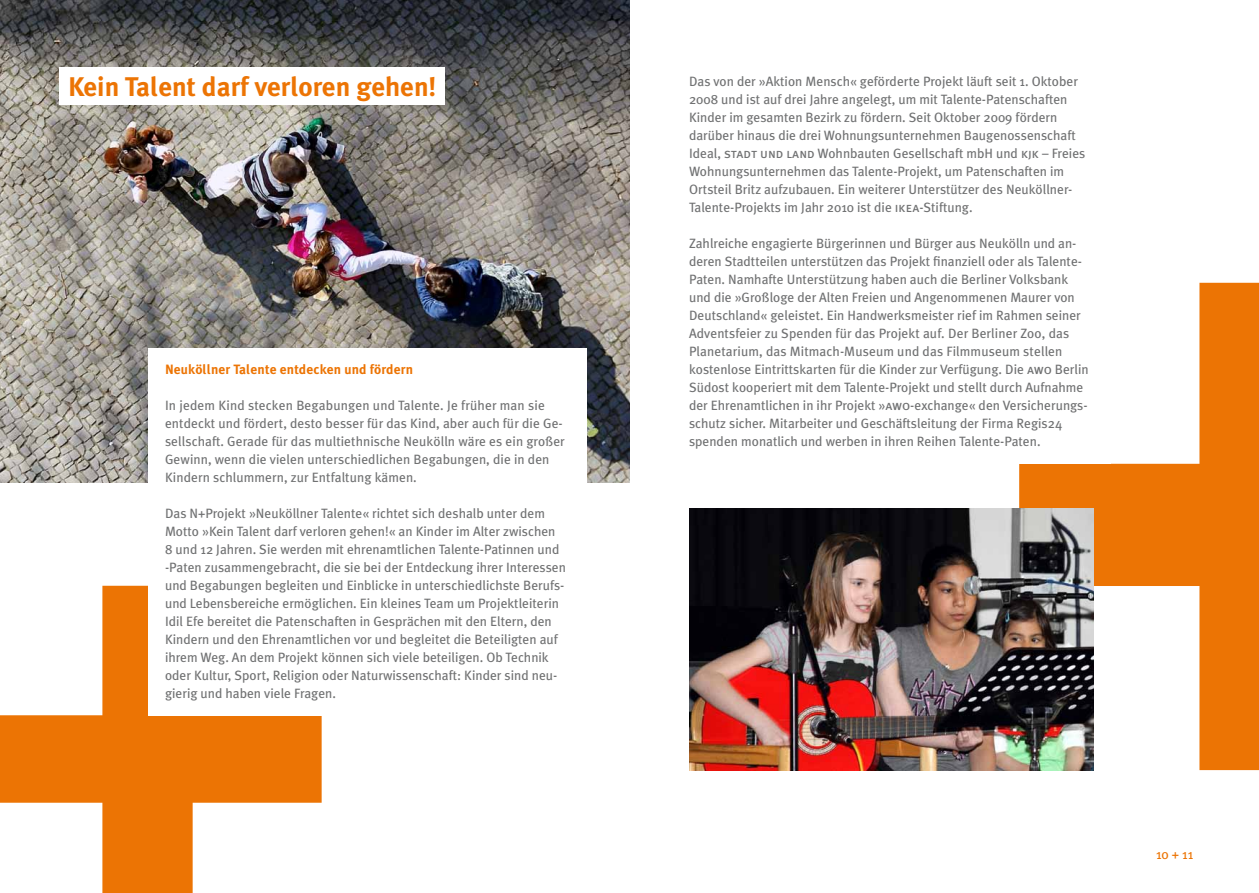
<style>
.page{position:relative;width:1259px;height:893px;background:#fff}
.page>*{position:absolute;margin:0;border:0;box-sizing:border-box;transform-origin:0 0}
.t1{font:700 27px "Meta Plus";color:#ec7404}
.t2{font:13.5px/18px "Meta Plus";color:#707172}
.t3{font:700 13.5px "Meta Plus";letter-spacing:.01em;color:#ec7404}
.t4{font:13.5px "Meta Plus";color:#ec7404}
.s1{font-family:"Meta Plus Book Caps"}
</style>
<div class="page">
<svg style="left:1019px;top:283px;width:240px;height:487px;fill:#ec7404"></svg>
<img style="left:689px;top:509px;width:405px;height:261px">
<img style="left:0;top:0;width:629px;height:482px">
<div style="left:672px;top:60px;width:439px;height:403px;background:#fff"></div>
<svg style="left:0;top:586px;width:322px;height:307px;fill:#ec7404"></svg>
<div style="left:60px;top:67px;width:385px;height:38px;background:#fff"></div>
<div style="left:148px;top:348px;width:439px;height:368px;background:#fff"></div>
<h1 class="t1" style="left:68px;top:71px;width:370px">Kein Talent darf verloren gehen!</h1>
<p class="t3" style="left:165px;top:362px;width:250px">Neuköllner Talente entdecken und fördern</p>
<p class="t2" style="left:165px;top:396px;width:401px">In jedem Kind stecken Begabungen und Talente. Je früher man sie entdeckt und fördert, desto besser für das Kind, aber auch für die Ge&shy;sellschaft. Gerade für das multiethnische Neukölln wäre es ein großer Gewinn, wenn die vielen unterschiedlichen Begabungen, die in den Kindern schlummern, zur Entfaltung kämen.</p>
<p class="t2" style="left:165px;top:504px;width:402px">Das N+Projekt »Neuköllner Talente« richtet sich deshalb unter dem Motto »Kein Talent darf verloren gehen!« an Kinder im Alter zwischen 8 und 12 Jahren. Sie werden mit ehrenamtlichen Talente-Patinnen und -Paten zusammengebracht, die sie bei der Entdeckung ihrer Interessen und Begabungen begleiten und Einblicke in unterschiedlichste Berufs&shy;und Lebensbereiche ermöglichen. Ein kleines Team um Projektleiterin Idil Efe bereitet die Patenschaften in Gesprächen mit den Eltern, den Kindern und den Ehrenamtlichen vor und begleitet die Beteiligten auf ihrem Weg. An dem Projekt können sich viele beteiligen. Ob Technik oder Kultur, Sport, Religion oder Naturwissenschaft: Kinder sind neu&shy;gierig und haben viele Fragen.</p>
<p class="t2" style="left:689px;top:72px;width:398px">Das von der »Aktion Mensch« geförderte Projekt läuft seit 1. Oktober 2008 und ist auf drei Jahre angelegt, um mit Talente-Patenschaften Kinder im gesamten Bezirk zu fördern. Seit Oktober 2009 fördern darüber hinaus die drei Wohnungsunternehmen Baugenossenschaft Ideal, <span class="s1">stadt und land</span> Wohnbauten Gesellschaft mbH und <span class="s1">kjk</span> – Freies Wohnungsunternehmen das Talente-Projekt, um Patenschaften im Ortsteil Britz aufzubauen. Ein weiterer Unterstützer des Neuköllner-Talente-Projekts im Jahr 2010 ist die <span class="s1">ikea</span>-Stiftung.</p>
<p class="t2" style="left:689px;top:234px;width:401px">Zahlreiche engagierte Bürgerinnen und Bürger aus Neukölln und an&shy;deren Stadtteilen unterstützen das Projekt finanziell oder als Talente-Paten. Namhafte Unterstützung haben auch die Berliner Volksbank und die »Großloge der Alten Freien und Angenommenen Maurer von Deutschland« geleistet. Ein Handwerksmeister rief im Rahmen seiner Adventsfeier zu Spenden für das Projekt auf. Der Berliner Zoo, das Planetarium, das Mitmach-Museum und das Filmmuseum stellen kostenlose Eintrittskarten für die Kinder zur Verfügung. Die <span class="s1">awo</span> Berlin Südost kooperiert mit dem Talente-Projekt und stellt durch Aufnahme der Ehrenamtlichen in ihr Projekt »<span class="s1">awo</span>-exchange« den Versicherungs&shy;schutz sicher. Mitarbeiter und Geschäftsleitung der Firma Regis24 spenden monatlich und werben in ihren Reihen Talente-Paten.</p>
<p class="t4" style="left:1156px;top:846px;width:39px">10 + 11</p>
</div>
